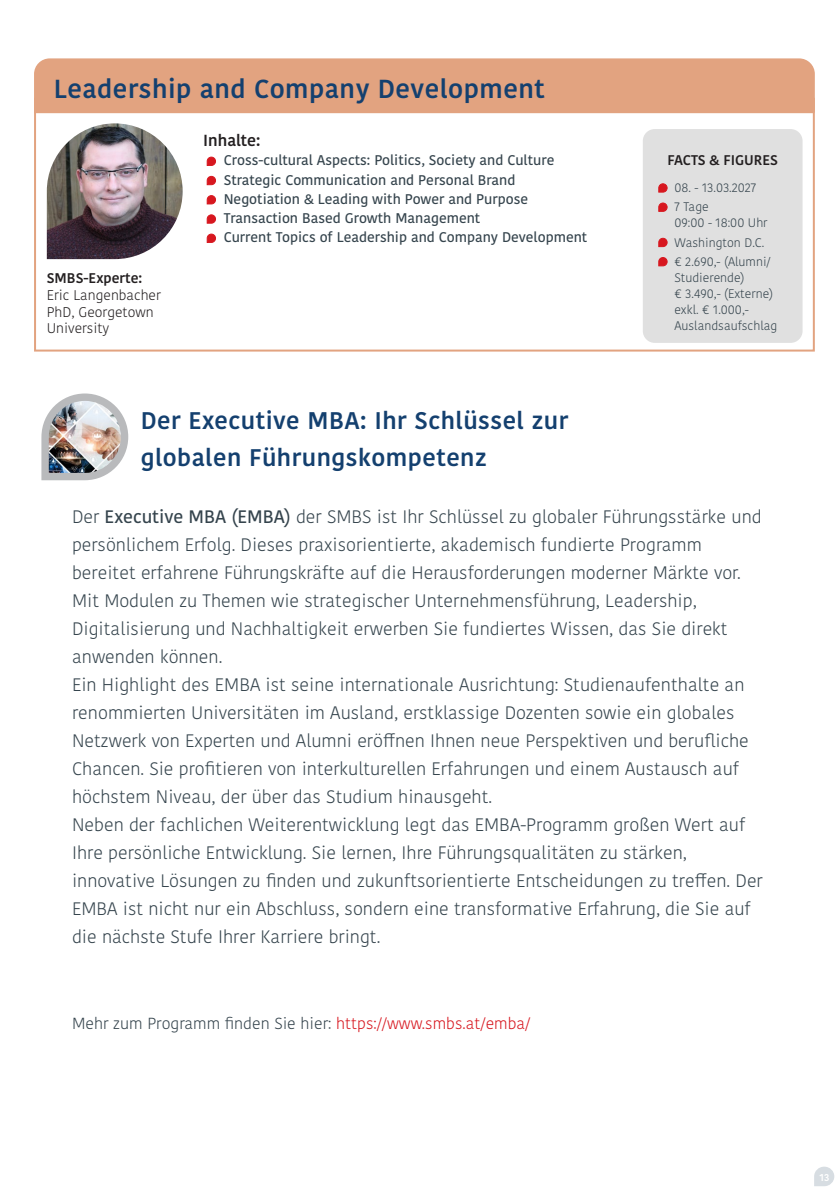
<style>
.page{position:relative;width:840px;height:1191px;background:#fff}
.page>*{position:absolute;margin:0;border:0;box-sizing:border-box;transform-origin:0 0}
.Inhalt_Unterheader{font:600 26px "Kohinoor Devanagari";letter-spacing:.02em;color:#14406f}
.Inhalt_Unterheader-2{font:600 24px/36px "Kohinoor Devanagari";letter-spacing:.02em;color:#14406f}
.Fließtext_Kopie{font:300 18px/28px "Kohinoor Devanagari";color:#35444d}
.Fließtext_Kopie-2{font:300 16px "Kohinoor Devanagari";color:#35444d}
.t1{font:600 16px "Kohinoor Devanagari";color:#231f20}
.t2{font:500 14px "Kohinoor Devanagari";color:#35444d}
.t3{font:300 14px/16.8px "Kohinoor Devanagari";color:#231f20}
.t4{font:600 14px "Kohinoor Devanagari";color:#231f20}
.t5{font:300 12.4px/16px "Kohinoor Devanagari";color:#35444d}
.Inhalt_Unterheader-3{font:600 10px "Kohinoor Devanagari";color:#fff}
.s1{font-weight:500}
.s2{color:#d7171f}
</style>
<div class="page">
<div style="left:34px;top:58px;width:780px;height:55px;background:#e2a380"></div>
<img style="left:47px;top:123px;width:135px;height:136px">
<svg style="left:207px;top:157px;width:8px;height:8px"></svg>
<svg style="left:207px;top:176px;width:8px;height:9px"></svg>
<svg style="left:207px;top:195px;width:8px;height:9px"></svg>
<svg style="left:207px;top:215px;width:8px;height:8px"></svg>
<svg style="left:207px;top:234px;width:8px;height:8px"></svg>
<div style="left:642px;top:129px;width:160px;height:214px;background:#e0e0e0;border-radius:12px"></div>
<svg style="left:658px;top:184px;width:8px;height:8px"></svg>
<svg style="left:658px;top:203px;width:8px;height:8px"></svg>
<svg style="left:658px;top:238px;width:8px;height:9px"></svg>
<svg style="left:658px;top:257px;width:8px;height:9px"></svg>
<svg style="left:814px;top:1166px;width:19px;height:20px"></svg>
<svg style="left:41px;top:393px;width:87px;height:87px"></svg>
<img style="left:49px;top:401px;width:72px;height:72px">
<p class="Inhalt_Unterheader" style="left:54px;top:73px;width:492px">Leadership and Company Development</p>
<p class="t4" style="left:47px;top:270px;width:97px">SMBS-Experte:</p>
<p class="t3" style="left:47px;top:286px;width:116px">Eric Langenbacher<br>PhD, Georgetown<br>University</p>
<p class="t1" style="left:203px;top:131px;width:59px">Inhalte:</p>
<p class="t2" style="left:223px;top:152px;width:332px">Cross-cultural Aspects: Politics, Society and Culture</p>
<p class="t2" style="left:223px;top:172px;width:293px">Strategic Communication and Personal Brand</p>
<p class="t2" style="left:223px;top:191px;width:306px">Negotiation &amp; Leading with Power and Purpose</p>
<p class="t2" style="left:223px;top:210px;width:258px">Transaction Based Growth Management</p>
<p class="t2" style="left:223px;top:229px;width:365px">Current Topics of Leadership and Company Development</p>
<p class="t4" style="left:667px;top:152px;width:112px">FACTS &amp; FIGURES</p>
<p class="t5" style="left:674px;top:180px;width:84px">08. - 13.03.2027</p>
<p class="t5" style="left:674px;top:199px;width:95px">7 Tage<br>09:00 - 18:00 Uhr</p>
<p class="t5" style="left:674px;top:234px;width:92px">Washington D.C.</p>
<p class="t5" style="left:674px;top:254px;width:104px">€ 2.690,- (Alumni/<br>Studierende)<br>€ 3.490,- (Externe) exkl. € 1.000,-<br>Auslandsaufschlag</p>
<p class="Inhalt_Unterheader-2" style="left:141px;top:403px;width:428px">Der Executive MBA: Ihr Schlüssel zur globalen Führungskompetenz</p>
<p class="Fließtext_Kopie" style="left:72px;top:503px;width:692px">Der <span class="s1">Executive MBA (EMBA)</span> der SMBS ist Ihr Schlüssel zu globaler Führungsstärke und persönlichem Erfolg. Dieses praxisorientierte, akademisch fundierte Programm bereitet erfahrene Führungskräfte auf die Herausforderungen moderner Märkte vor.<br>Mit Modulen zu Themen wie strategischer Unternehmensführung, Leadership, Digitalisierung und Nachhaltigkeit erwerben Sie fundiertes Wissen, das Sie direkt anwenden können.<br>Ein Highlight des EMBA ist seine internationale Ausrichtung: Studienaufenthalte an renommierten Universitäten im Ausland, erstklassige Dozenten sowie ein globales Netzwerk von Experten und Alumni eröffnen Ihnen neue Perspektiven und berufliche Chancen. Sie profitieren von interkulturellen Erfahrungen und einem Austausch auf höchstem Niveau, der über das Studium hinausgeht.<br>Neben der fachlichen Weiterentwicklung legt das EMBA-Programm großen Wert auf Ihre persönliche Entwicklung. Sie lernen, Ihre Führungsqualitäten zu stärken, innovative Lösungen zu finden und zukunftsorientierte Entscheidungen zu treffen. Der EMBA ist nicht nur ein Abschluss, sondern eine transformative Erfahrung, die Sie auf die nächste Stufe Ihrer Karriere bringt.</p>
<p class="Fließtext_Kopie-2" style="left:72px;top:1014px;width:459px">Mehr zum Programm finden Sie hier: <span class="s2">https://www.smbs.at/emba/</span></p>
<p class="Inhalt_Unterheader-3" style="left:819px;top:1171px;width:12px">13</p>
</div>
